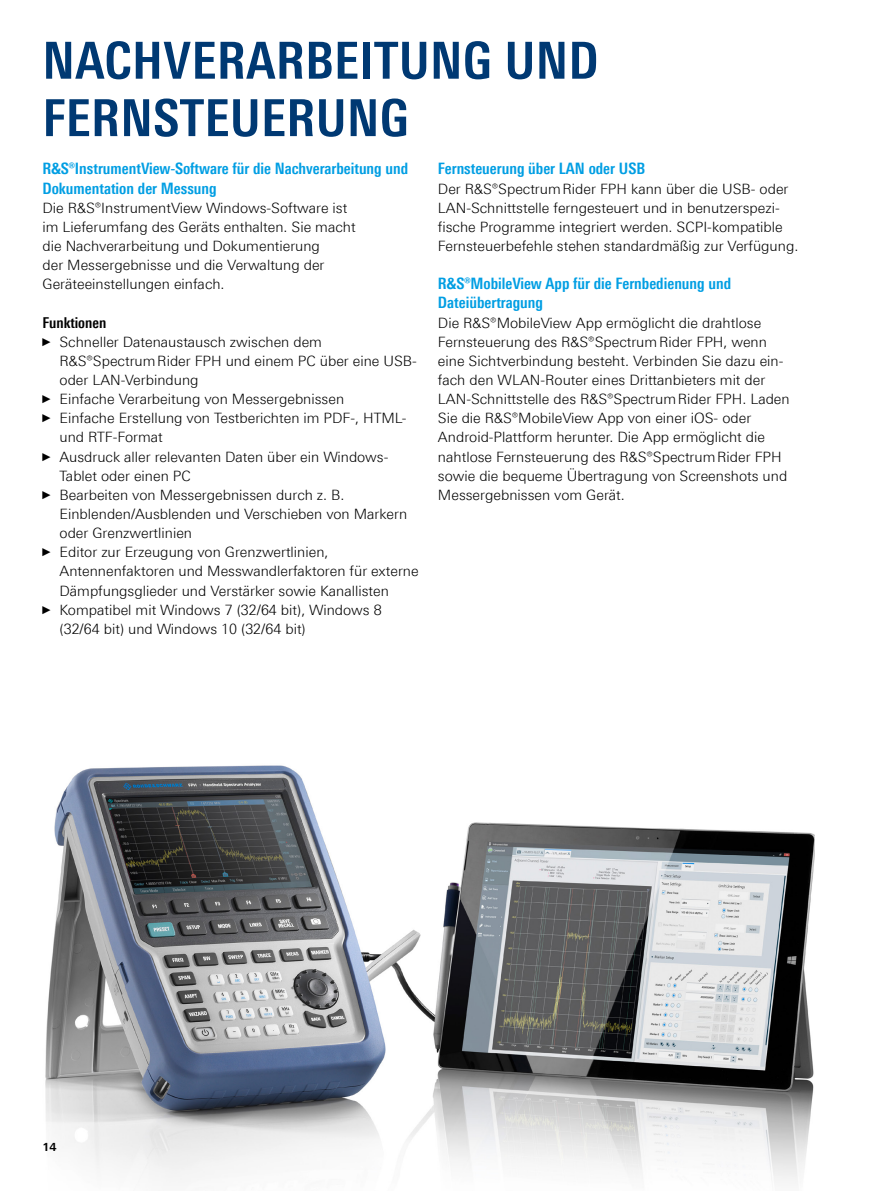
<style>
.page{position:relative;width:893px;height:1191px;background:#fff}
.page>*{position:absolute;margin:0;border:0;box-sizing:border-box;transform-origin:0 0}
.Seiten_Headline_34Pt{font:700 51px/57.4px "Linotype Univers 620 Cn";letter-spacing:.01em;color:#003973}
.Absatzfett_cyan{font:700 15.75px/19.2px "Linotype Univers 620 Cn";color:#009ee3}
.Absatzfett_schwarz{font:700 15px "Linotype Univers 620 Cn";color:#000}
.Haupttext_ohne_Absta{font:300 14.25px/19.2px "Linotype Univers 330";color:#000}
.t1{font:700 11.25px "Linotype Univers 630";color:#000}
.s1{font-family:"Arial Narrow";font-weight:400;font-size:11.4px}
</style>
<div class="page">
<img style="left:45px;top:765px;width:769px;height:418px">
<p class="Seiten_Headline_34Pt" style="left:43px;top:31px;width:557px">NACHVERARBEITUNG UND<br>FERNSTEUERUNG</p>
<p class="Absatzfett_cyan" style="left:43px;top:159px;width:367px">R&amp;S®InstrumentView-Software für die Nachverarbeitung und<br>Dokumentation der Messung</p>
<p class="Haupttext_ohne_Absta" style="left:43px;top:198px;width:315px">Die R&amp;S®InstrumentView Windows-Software ist im Lieferumfang des Geräts enthalten. Sie macht die Nachverarbeitung und Dokumentierung<br>der Messergebnisse und die Verwaltung der Geräteeinstellungen einfach.</p>
<p class="Absatzfett_schwarz" style="left:43px;top:313px;width:65px">Funktionen</p>
<p class="Haupttext_ohne_Absta" style="left:60px;top:332px;width:359px;text-indent:-17px"><span class="s1">►</span> Schneller Datenaustausch zwischen dem<br>R&amp;S®SpectrumRider FPH und einem PC über eine USB&shy;oder LAN-Verbindung</p>
<p class="Haupttext_ohne_Absta" style="left:43px;top:389px;width:303px"><span class="s1">►</span> Einfache Verarbeitung von Messergebnissen</p>
<p class="Haupttext_ohne_Absta" style="left:60px;top:408px;width:348px;text-indent:-17px"><span class="s1">►</span> Einfache Erstellung von Testberichten im PDF-, HTML&shy;und RTF-Format</p>
<p class="Haupttext_ohne_Absta" style="left:60px;top:447px;width:330px;text-indent:-17px"><span class="s1">►</span> Ausdruck aller relevanten Daten über ein Windows-<br>Tablet oder einen PC</p>
<p class="Haupttext_ohne_Absta" style="left:60px;top:485px;width:349px;text-indent:-17px"><span class="s1">►</span> Bearbeiten von Messergebnissen durch z. B.<br>Einblenden/Ausblenden und Verschieben von Markern oder Grenzwertlinien</p>
<p class="Haupttext_ohne_Absta" style="left:60px;top:542px;width:361px;text-indent:-17px"><span class="s1">►</span> Editor zur Erzeugung von Grenzwertlinien,<br>Antennenfaktoren und Messwandlerfaktoren für externe<br>Dämpfungsglieder und Verstärker sowie Kanallisten</p>
<p class="Haupttext_ohne_Absta" style="left:60px;top:600px;width:324px;text-indent:-17px"><span class="s1">►</span> Kompatibel mit Windows 7 (32/64 bit), Windows 8 (32/64 bit) und Windows 10 (32/64 bit)</p>
<p class="Absatzfett_cyan" style="left:438px;top:159px;width:209px">Fernsteuerung über LAN oder USB</p>
<p class="Haupttext_ohne_Absta" style="left:438px;top:179px;width:362px">Der R&amp;S®SpectrumRider FPH kann über die USB- oder LAN-Schnittstelle ferngesteuert und in benutzerspezi&shy;fische Programme integriert werden. SCPI-kompatible Fernsteuerbefehle stehen standardmäßig zur Verfügung.</p>
<p class="Absatzfett_cyan" style="left:438px;top:274px;width:295px">R&amp;S®MobileView App für die Fernbedienung und<br>Dateiübertragung</p>
<p class="Haupttext_ohne_Absta" style="left:438px;top:313px;width:353px">Die R&amp;S®MobileView App ermöglicht die drahtlose Fernsteuerung des R&amp;S®SpectrumRider FPH, wenn eine Sichtverbindung besteht. Verbinden Sie dazu ein&shy;fach den WLAN-Router eines Drittanbieters mit der LAN-Schnittstelle des R&amp;S®SpectrumRider FPH. Laden Sie die R&amp;S®MobileView App von einer iOS- oder Android-Plattform herunter. Die App ermöglicht die nahtlose Fernsteuerung des R&amp;S®SpectrumRider FPH sowie die bequeme Übertragung von Screenshots und Messergebnissen vom Gerät.</p>
<p class="t1" style="left:43px;top:1139px;width:16px">14</p>
</div>
